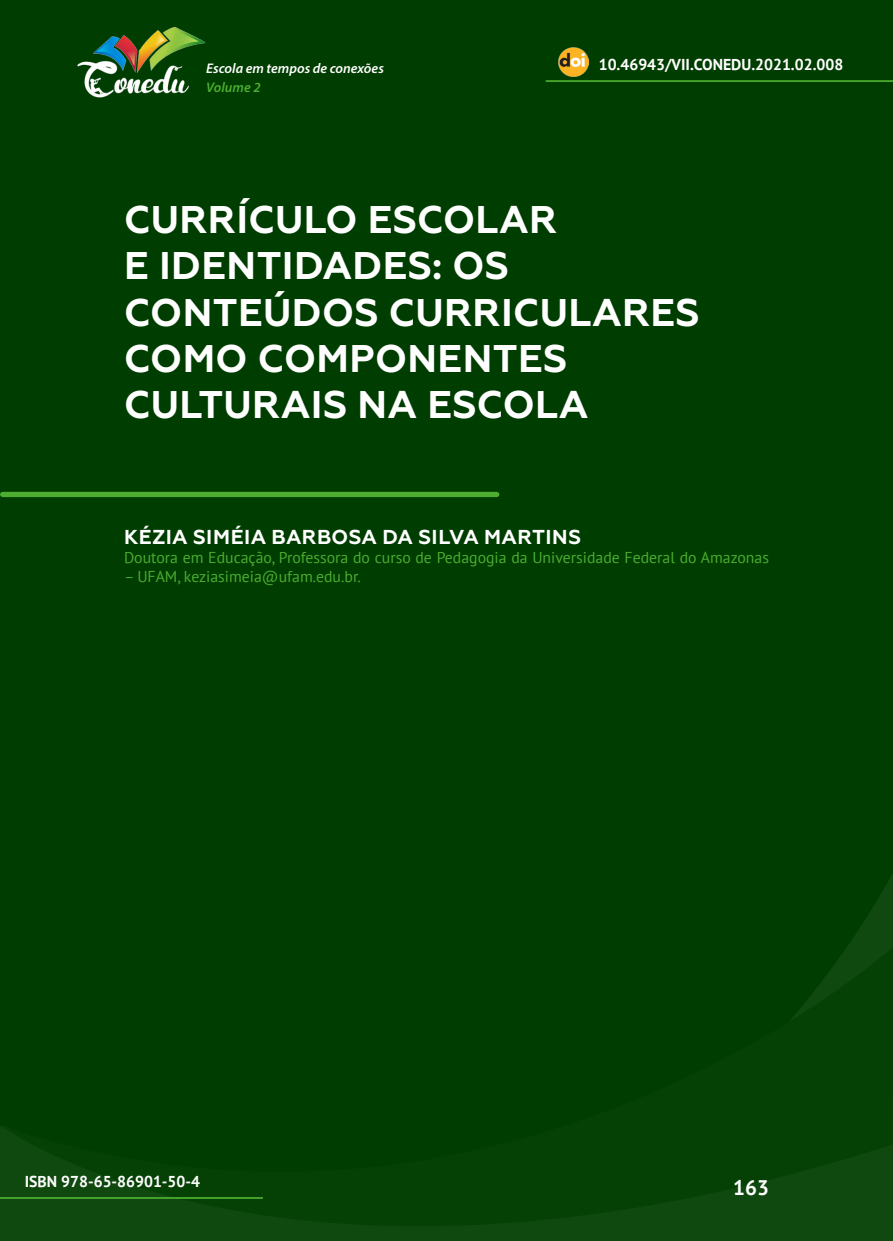
<style>
.page{position:relative;width:893px;height:1241px;background:#fff}
.page>*{position:absolute;margin:0;border:0;box-sizing:border-box;transform-origin:0 0}
._0_TÍTULO{font:700 38.5px/46.2px "Geometria";letter-spacing:.01em;color:#fff}
.t1{font:700 21px "PT Sans";color:#fff}
._1_AUTOR{font:700 20.12px "Geometria";letter-spacing:.02em;color:#fff}
._2_FORMACAO{font:15.75px "PT Sans";color:#4cad31}
.t2{font:700 15.75px "PT Sans";color:#fff}
.t3{font:italic 600 14px "Myriad Pro";color:#fff}
.t4{font:italic 600 14px "Myriad Pro";color:#4cad31}
</style>
<div class="page">
<div style="left:0;top:0;width:893px;height:1240px;background:#003d00"></div>
<svg style="left:847px;top:874px;width:46px;height:73px"></svg>
<svg style="left:0;top:947px;width:893px;height:293px"></svg>
<hr style="left:0;top:1196px;width:263px;height:2px;background:#4cad31">
<div style="left:3px;top:492px;width:494px;height:5px;background:#4cad31"></div>
<hr style="left:546px;top:80px;width:347px;height:2px;background:#4cad31">
<img style="left:559px;top:47px;width:30px;height:30px">
<img style="left:77px;top:27px;width:129px;height:71px">
<p class="t3" style="left:206px;top:59px;width:179px">Escola em tempos de conexões</p>
<p class="t2" style="left:599px;top:54px;width:246px">10.46943/VII.CONEDU.2021.02.008</p>
<p class="t4" style="left:206px;top:78px;width:56px">Volume 2</p>
<p class="_0_TÍTULO" style="left:124px;top:197px;width:577px">CURRÍCULO ESCOLAR<br>E IDENTIDADES: OS<br>CONTEÚDOS CURRICULARES<br>COMO COMPONENTES<br>CULTURAIS NA ESCOLA</p>
<p class="_1_AUTOR" style="left:124px;top:525px;width:458px">KÉZIA SIMÉIA BARBOSA DA SILVA MARTINS</p>
<p class="_2_FORMACAO" style="left:124px;top:547px;width:646px">Doutora em Educação, Professora do curso de Pedagogia da Universidade Federal do Amazonas</p>
<p class="_2_FORMACAO" style="left:124px;top:566px;width:238px">– UFAM, keziasimeia@ufam.edu.br.</p>
<p class="t2" style="left:25px;top:1170px;width:177px">ISBN 978-65-86901-50-4</p>
<p class="t1" style="left:733px;top:1173px;width:37px">163</p>
</div>
